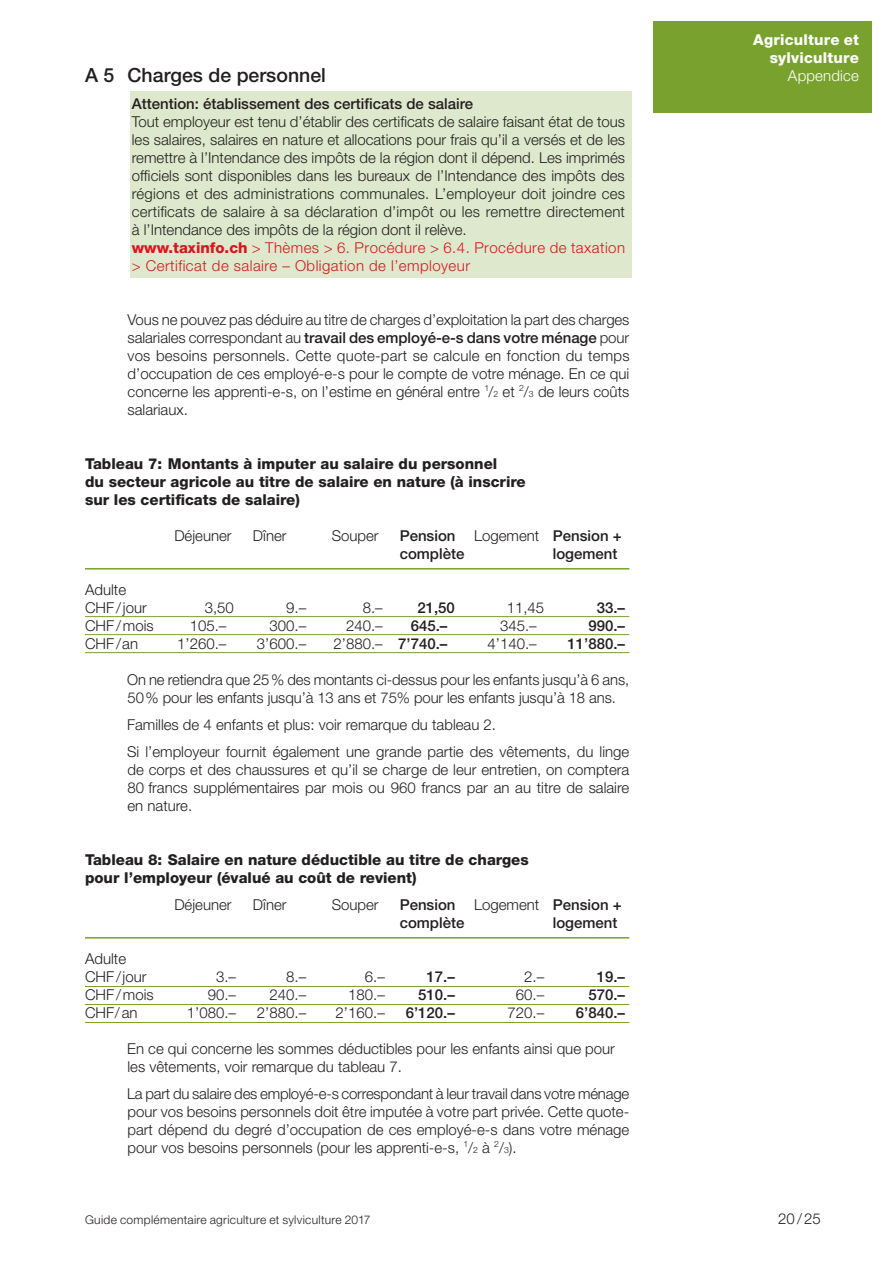
<style>
.page{position:relative;width:893px;height:1263px;background:#fff}
.page>*{position:absolute;margin:0;border:0;box-sizing:border-box;transform-origin:0 0}
.UT{font:500 19.5px "Helvetica Neue LT Std";color:#231f20}
._10_mm_Einzug{font:300 15px/18px "Helvetica Neue LT Std";color:#231f20;text-align:justify}
.Tabelle_mit_Linien{font:300 15px "Helvetica Neue LT Std";color:#231f20}
.UUUT{font:800 15px/18px "Helvetica Neue LT Std";color:#231f20}
.Tabelle_mit_Linien-2{font:500 15px "Helvetica Neue LT Std";color:#231f20}
._10_mm_Einzug-2{font:300 15px/18px "Helvetica Neue LT Std";letter-spacing:.03em;color:#d7171f}
._10_mm_Einzug-3{font:500 15px "Helvetica Neue LT Std";color:#231f20}
.t1{font:800 15px/18px "Helvetica Neue LT Std";letter-spacing:.015em;color:#fff;text-align:right}
.t2{font:300 15px "Helvetica Neue LT Std";letter-spacing:.01em;color:#fff}
.t3{font:300 12px "Helvetica Neue LT Std";letter-spacing:.025em;color:#231f20}
.s1{font-weight:800}
.s2{font-weight:500}
.s3{font-size:8.7px}
.s4{font-weight:300}
</style>
<div class="page">
<div style="left:653px;top:21px;width:219px;height:92px;background:#78a22d"></div>
<div style="left:130px;top:91px;width:501px;height:187px;background:#dee8cc"></div>
<hr style="left:85px;top:568px;width:544px;height:1px;background:#78a22d">
<hr style="left:85px;top:616px;width:544px;height:1px;background:#78a22d">
<hr style="left:85px;top:634px;width:544px;height:1px;background:#78a22d">
<hr style="left:85px;top:652px;width:544px;height:1px;background:#78a22d">
<hr style="left:85px;top:937px;width:544px;height:1px;background:#78a22d">
<hr style="left:85px;top:986px;width:544px;height:1px;background:#78a22d">
<hr style="left:85px;top:1004px;width:544px;height:1px;background:#78a22d">
<hr style="left:85px;top:1022px;width:544px;height:1px;background:#78a22d">
<p class="t1" style="left:753px;top:30px;width:107px">Agriculture et sylviculture</p>
<h2 class="UT" style="left:85px;top:63px;width:242px">A 5 Charges de personnel</h2>
<p class="t2" style="left:788px;top:66px;width:73px">Appendice</p>
<p class="_10_mm_Einzug-3" style="left:132px;top:95px;width:343px">Attention: établissement des certificats de salaire</p>
<p class="_10_mm_Einzug" style="left:132px;top:112px;width:495px">Tout employeur est tenu d’établir des certificats de salaire faisant état de tous les salaires, salaires en nature et allocations pour frais qu’il a versés et de les remettre à l’Intendance des impôts de la région dont il dépend. Les imprimés officiels sont disponibles dans les bureaux de l’Intendance des impôts des régions et des administrations communales. L’employeur doit joindre ces certificats de salaire à sa déclaration d’impôt ou les remettre directement à l’Intendance des impôts de la région dont il relève.</p>
<p class="_10_mm_Einzug-2" style="left:132px;top:238px;width:495px"><span class="s1">www.taxinfo.ch</span> &gt; Thèmes &gt; 6. Procédure &gt; 6.4. Procédure de taxation &gt; Certificat de salaire – Obligation de l’employeur</p>
<p class="_10_mm_Einzug" style="left:128px;top:310px;width:504px">Vous ne pouvez pas déduire au titre de charges d’exploitation la part des charges salariales correspondant au <span class="s2">travail des employé-e-s dans votre ménage</span> pour vos besoins personnels. Cette quote-part se calcule en fonction du temps d’occupation de ces employé-e-s pour le compte de votre ménage. En ce qui concerne les apprenti‑e‑s, on l’estime en général entre <sup>1</sup>/<span class="s3">2</span> et <sup>2</sup>/<span class="s3">3</span> de leurs coûts salariaux.</p>
<h4 class="UUUT" style="left:85px;top:455px;width:442px">Tableau 7: Montants à imputer au salaire du personnel<br>du secteur agricole au titre de salaire en nature (à inscrire sur les certificats de salaire)</h4>
<p class="Tabelle_mit_Linien" style="left:174px;top:526px;width:59px">Déjeuner</p>
<p class="Tabelle_mit_Linien" style="left:253px;top:526px;width:35px">Dîner</p>
<p class="Tabelle_mit_Linien" style="left:332px;top:526px;width:48px">Souper</p>
<p class="Tabelle_mit_Linien-2" style="left:400px;top:527px;width:224px">Pension <span class="s4">Logement</span> Pension +</p>
<p class="Tabelle_mit_Linien-2" style="left:400px;top:545px;width:66px">complète</p>
<p class="Tabelle_mit_Linien-2" style="left:553px;top:545px;width:66px">logement</p>
<p class="Tabelle_mit_Linien" style="left:85px;top:580px;width:43px">Adulte</p>
<p class="Tabelle_mit_Linien" style="left:85px;top:598px;width:63px">CHF/jour</p>
<p class="Tabelle_mit_Linien" style="left:205px;top:598px;width:31px">3,50</p>
<p class="Tabelle_mit_Linien" style="left:286px;top:598px;width:22px">9.–</p>
<p class="Tabelle_mit_Linien" style="left:363px;top:598px;width:22px">8.–</p>
<p class="Tabelle_mit_Linien-2" style="left:417px;top:599px;width:39px">21,50</p>
<p class="Tabelle_mit_Linien" style="left:507px;top:598px;width:39px">11,45</p>
<p class="Tabelle_mit_Linien-2" style="left:597px;top:599px;width:30px">33.–</p>
<p class="Tabelle_mit_Linien" style="left:85px;top:616px;width:70px">CHF/mois</p>
<p class="Tabelle_mit_Linien" style="left:190px;top:616px;width:38px">105.–</p>
<p class="Tabelle_mit_Linien" style="left:269px;top:616px;width:38px">300.–</p>
<p class="Tabelle_mit_Linien" style="left:346px;top:616px;width:38px">240.–</p>
<p class="Tabelle_mit_Linien-2" style="left:411px;top:617px;width:38px">645.–</p>
<p class="Tabelle_mit_Linien" style="left:500px;top:616px;width:38px">345.–</p>
<p class="Tabelle_mit_Linien-2" style="left:588px;top:617px;width:38px">990.–</p>
<p class="Tabelle_mit_Linien" style="left:85px;top:634px;width:55px">CHF/an</p>
<p class="Tabelle_mit_Linien" style="left:177px;top:634px;width:51px">1’260.–</p>
<p class="Tabelle_mit_Linien" style="left:257px;top:634px;width:51px">3’600.–</p>
<p class="Tabelle_mit_Linien" style="left:334px;top:634px;width:115px">2’880.– <span class="s2">7’740.–</span></p>
<p class="Tabelle_mit_Linien" style="left:488px;top:634px;width:51px">4’140.–</p>
<p class="Tabelle_mit_Linien-2" style="left:567px;top:635px;width:59px">11’880.–</p>
<p class="_10_mm_Einzug" style="left:127px;top:670px;width:504px">On ne retiendra que 25% des montants ci-dessus pour les enfants jusqu’à 6 ans,<br>50% pour les enfants jusqu’à 13 ans et 75% pour les enfants jusqu’à 18 ans.</p>
<p class="_10_mm_Einzug" style="left:127px;top:715px;width:370px">Familles de 4 enfants et plus: voir remarque du tableau 2.</p>
<p class="_10_mm_Einzug" style="left:127px;top:742px;width:504px">Si l’employeur fournit également une grande partie des vêtements, du linge de corps et des chaussures et qu’il se charge de leur entretien, on comptera 80 francs supplémentaires par mois ou 960 francs par an au titre de salaire en nature.</p>
<h4 class="UUUT" style="left:85px;top:851px;width:445px">Tableau 8: Salaire en nature déductible au titre de charges pour l’employeur (évalué au coût de revient)</h4>
<p class="Tabelle_mit_Linien" style="left:174px;top:895px;width:59px">Déjeuner</p>
<p class="Tabelle_mit_Linien" style="left:253px;top:895px;width:35px">Dîner</p>
<p class="Tabelle_mit_Linien" style="left:332px;top:895px;width:48px">Souper</p>
<p class="Tabelle_mit_Linien-2" style="left:400px;top:896px;width:224px">Pension <span class="s4">Logement</span> Pension +</p>
<p class="Tabelle_mit_Linien-2" style="left:400px;top:914px;width:66px">complète</p>
<p class="Tabelle_mit_Linien-2" style="left:553px;top:914px;width:66px">logement</p>
<p class="Tabelle_mit_Linien" style="left:85px;top:949px;width:43px">Adulte</p>
<p class="Tabelle_mit_Linien" style="left:85px;top:967px;width:63px">CHF/jour</p>
<p class="Tabelle_mit_Linien" style="left:216px;top:967px;width:22px">3.–</p>
<p class="Tabelle_mit_Linien" style="left:286px;top:967px;width:22px">8.–</p>
<p class="Tabelle_mit_Linien" style="left:365px;top:967px;width:22px">6.–</p>
<p class="Tabelle_mit_Linien-2" style="left:427px;top:968px;width:30px">17.–</p>
<p class="Tabelle_mit_Linien" style="left:524px;top:967px;width:22px">2.–</p>
<p class="Tabelle_mit_Linien-2" style="left:597px;top:968px;width:30px">19.–</p>
<p class="Tabelle_mit_Linien" style="left:85px;top:985px;width:70px">CHF/mois</p>
<p class="Tabelle_mit_Linien" style="left:208px;top:985px;width:30px">90.–</p>
<p class="Tabelle_mit_Linien" style="left:269px;top:985px;width:38px">240.–</p>
<p class="Tabelle_mit_Linien" style="left:348px;top:985px;width:38px">180.–</p>
<p class="Tabelle_mit_Linien-2" style="left:418px;top:986px;width:38px">510.–</p>
<p class="Tabelle_mit_Linien" style="left:516px;top:985px;width:30px">60.–</p>
<p class="Tabelle_mit_Linien-2" style="left:588px;top:986px;width:38px">570.–</p>
<p class="Tabelle_mit_Linien" style="left:85px;top:1003px;width:54px">CHF/an</p>
<p class="Tabelle_mit_Linien" style="left:187px;top:1003px;width:51px">1’080.–</p>
<p class="Tabelle_mit_Linien" style="left:257px;top:1003px;width:51px">2’880.–</p>
<p class="Tabelle_mit_Linien" style="left:336px;top:1003px;width:51px">2’160.–</p>
<p class="Tabelle_mit_Linien-2" style="left:406px;top:1004px;width:51px">6’120.–</p>
<p class="Tabelle_mit_Linien" style="left:508px;top:1003px;width:38px">720.–</p>
<p class="Tabelle_mit_Linien-2" style="left:576px;top:1004px;width:51px">6’840.–</p>
<p class="_10_mm_Einzug" style="left:127px;top:1039px;width:489px">En ce qui concerne les sommes déductibles pour les enfants ainsi que pour les vêtements, voir remarque du tableau 7.</p>
<p class="_10_mm_Einzug" style="left:127px;top:1084px;width:504px">La part du salaire des employé-e-s correspondant à leur travail dans votre ménage pour vos besoins personnels doit être imputée à votre part privée. Cette quote&shy;part dépend du degré d’occupation de ces employé-e-s dans votre ménage pour vos besoins personnels (pour les apprenti‑e‑s, <sup>1</sup>/<span class="s3">2</span> à <sup>2</sup>/<span class="s3">3</span>).</p>
<p class="t3" style="left:85px;top:1212px;width:287px">Guide complémentaire agriculture et sylviculture 2017</p>
<p class="_10_mm_Einzug" style="left:778px;top:1209px;width:44px">20/25</p>
</div>
